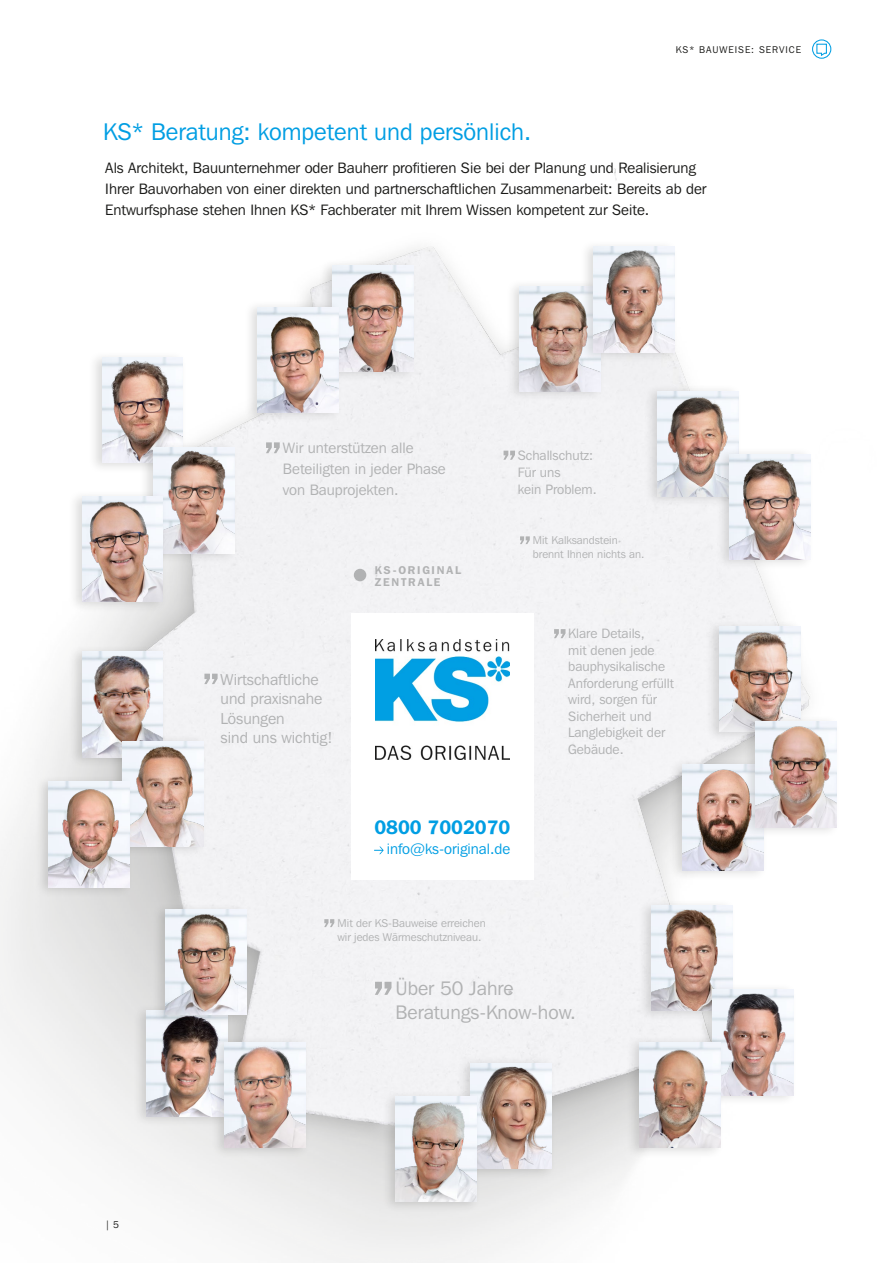
<style>
.page{position:relative;width:885px;height:1263px;background:#fff}
.page>*{position:absolute;margin:0;border:0;box-sizing:border-box;transform-origin:0 0}
.t1{font:24px "Franklin Gothic IT Cby BT";color:#009ee3}
.t2{font:19.5px/24px "Franklin Gothic IT Cby BT";color:#b1b2b3}
.t3{font:600 19.5px "Franklin Gothic IT Cby BT";color:#009ee3}
.t4{font:15.75px/19.5px "Franklin Gothic IT Cby BT";color:#b1b2b3}
.t5{font:15px/21px "Franklin Gothic IT Cby BT";color:#1a1a18}
.t6{font:15px/21px "Franklin Gothic IT Cby BT";color:#b1b2b3}
.t7{font:15px "Franklin Gothic IT Cby BT";color:#009ee3}
.t8{font:13.5px/16.5px "Franklin Gothic IT Cby BT";color:#b1b2b3}
.t9{font:11.25px/14.2px "Franklin Gothic IT Cby BT";color:#b1b2b3}
.t10{font:600 11.25px/12px "Franklin Gothic IT Cby BT";letter-spacing:.16em;color:#b1b2b3}
.t11{font:9.75px "Franklin Gothic IT Cby BT";letter-spacing:.1em;color:#1a1a18}
</style>
<div class="page">
<img style="left:0;top:39px;width:832px;height:1224px">
<div style="left:351px;top:613px;width:183px;height:266px;background:#fff"></div>
<svg style="left:374px;top:846px;width:9px;height:8px"></svg>
<img style="left:375px;top:639px;width:134px;height:121px">
<svg style="left:324px;top:919px;width:10px;height:8px"></svg>
<svg style="left:266px;top:442px;width:14px;height:11px"></svg>
<svg style="left:204px;top:674px;width:13px;height:10px"></svg>
<svg style="left:520px;top:536px;width:9px;height:8px"></svg>
<svg style="left:375px;top:982px;width:16px;height:13px"></svg>
<svg style="left:554px;top:629px;width:11px;height:9px"></svg>
<svg style="left:503px;top:451px;width:12px;height:9px"></svg>
<div style="left:354px;top:569px;width:12px;height:12px;background:#b1b2b3;border-radius:50%"></div>
<div style="left:318px;top:259px;width:100px;height:123px;background:#1a1a18;opacity:.15"></div>
<img style="left:332px;top:266px;width:81px;height:105px">
<div style="left:243px;top:300px;width:99px;height:124px;background:#1a1a18;opacity:.15"></div>
<img style="left:257px;top:307px;width:81px;height:105px">
<div style="left:88px;top:350px;width:99px;height:124px;background:#1a1a18;opacity:.15"></div>
<img style="left:102px;top:358px;width:81px;height:105px">
<div style="left:139px;top:440px;width:99px;height:124px;background:#1a1a18;opacity:.15"></div>
<img style="left:153px;top:448px;width:81px;height:105px">
<div style="left:68px;top:489px;width:99px;height:124px;background:#1a1a18;opacity:.15"></div>
<img style="left:82px;top:496px;width:81px;height:106px">
<div style="left:505px;top:279px;width:100px;height:124px;background:#1a1a18;opacity:.15"></div>
<img style="left:519px;top:286px;width:81px;height:105px">
<div style="left:68px;top:644px;width:99px;height:124px;background:#1a1a18;opacity:.15"></div>
<img style="left:82px;top:652px;width:81px;height:105px">
<div style="left:579px;top:240px;width:99px;height:123px;background:#1a1a18;opacity:.15"></div>
<img style="left:593px;top:247px;width:81px;height:105px">
<div style="left:108px;top:734px;width:100px;height:123px;background:#1a1a18;opacity:.15"></div>
<img style="left:123px;top:741px;width:80px;height:105px">
<div style="left:34px;top:775px;width:100px;height:123px;background:#1a1a18;opacity:.15"></div>
<img style="left:49px;top:782px;width:80px;height:105px">
<div style="left:133px;top:1003px;width:99px;height:124px;background:#1a1a18;opacity:.15"></div>
<img style="left:147px;top:1011px;width:81px;height:105px">
<div style="left:211px;top:1035px;width:99px;height:124px;background:#1a1a18;opacity:.15"></div>
<img style="left:225px;top:1042px;width:80px;height:105px">
<div style="left:456px;top:1056px;width:100px;height:124px;background:#1a1a18;opacity:.15"></div>
<img style="left:471px;top:1063px;width:80px;height:105px">
<div style="left:382px;top:1089px;width:99px;height:124px;background:#1a1a18;opacity:.15"></div>
<img style="left:396px;top:1097px;width:80px;height:105px">
<div style="left:637px;top:898px;width:99px;height:124px;background:#1a1a18;opacity:.15"></div>
<img style="left:651px;top:905px;width:81px;height:105px">
<div style="left:668px;top:757px;width:100px;height:124px;background:#1a1a18;opacity:.15"></div>
<img style="left:682px;top:765px;width:81px;height:105px">
<div style="left:705px;top:619px;width:99px;height:124px;background:#1a1a18;opacity:.15"></div>
<img style="left:719px;top:626px;width:81px;height:106px">
<div style="left:741px;top:715px;width:99px;height:123px;background:#1a1a18;opacity:.15"></div>
<img style="left:755px;top:722px;width:81px;height:105px">
<div style="left:698px;top:982px;width:99px;height:124px;background:#1a1a18;opacity:.15"></div>
<img style="left:712px;top:990px;width:81px;height:105px">
<div style="left:625px;top:1035px;width:99px;height:124px;background:#1a1a18;opacity:.15"></div>
<img style="left:639px;top:1042px;width:81px;height:105px">
<div style="left:643px;top:384px;width:99px;height:124px;background:#1a1a18;opacity:.15"></div>
<img style="left:657px;top:391px;width:81px;height:105px">
<div style="left:715px;top:447px;width:99px;height:124px;background:#1a1a18;opacity:.15"></div>
<img style="left:729px;top:454px;width:81px;height:105px">
<div style="left:151px;top:902px;width:99px;height:124px;background:#1a1a18;opacity:.15"></div>
<img style="left:165px;top:909px;width:81px;height:106px">
<div style="left:812px;top:39px;width:19px;height:20px;border:1px solid #009ee3;border-radius:50%"></div>
<svg style="left:815px;top:43px;width:12px;height:14px"></svg>
<p class="t11" style="left:675px;top:43px;width:127px">KS* BAUWEISE: SERVICE</p>
<h1 class="t1" style="left:103px;top:117px;width:429px">KS* Beratung: kompetent und persönlich.</h1>
<p class="t5" style="left:105px;top:157px;width:602px">Als Architekt, Bauunternehmer oder Bauherr profitieren Sie bei der Planung und Realisierung<br>Ihrer Bauvorhaben von einer direkten und partnerschaftlichen Zusammenarbeit: Bereits ab der<br>Entwurfsphase stehen Ihnen KS* Fachberater mit Ihrem Wissen kompetent zur Seite.</p>
<p class="t6" style="left:283px;top:437px;width:164px">Wir unterstützen alle<br>Beteiligten in jeder Phase von Bauprojekten.</p>
<p class="t4" style="left:220px;top:669px;width:113px">Wirtschaftliche und praxisnahe<br>Lösungen<br>sind uns wichtig!</p>
<p class="t10" style="left:374px;top:563px;width:87px">KS-ORIGINAL<br>ZENTRALE</p>
<p class="t8" style="left:517px;top:447px;width:80px">Schallschutz:<br>Für uns<br>kein Problem.</p>
<p class="t9" style="left:533px;top:533px;width:113px">Mit Kalksandstein brennt Ihnen nichts an.</p>
<p class="t8" style="left:568px;top:625px;width:107px">Klare Details,<br>mit denen jede bauphysikalische<br>Anforderung erfüllt wird, sorgen für<br>Sicherheit und<br>Langlebigkeit der<br>Gebäude.</p>
<h2 class="t3" style="left:374px;top:814px;width:137px">0800 7002070</h2>
<p class="t7" style="left:386px;top:840px;width:125px">info@ks-original.de</p>
<p class="t11" style="left:105px;top:1218px;width:15px">| 5</p>
<p class="t9" style="left:337px;top:916px;width:150px">Mit der KS-Bauweise erreichen wir jedes Wärmeschutzniveau.</p>
<h2 class="t2" style="left:395px;top:976px;width:182px">Über 50 Jahre<br>Beratungs-Know-how.</h2>
</div>
